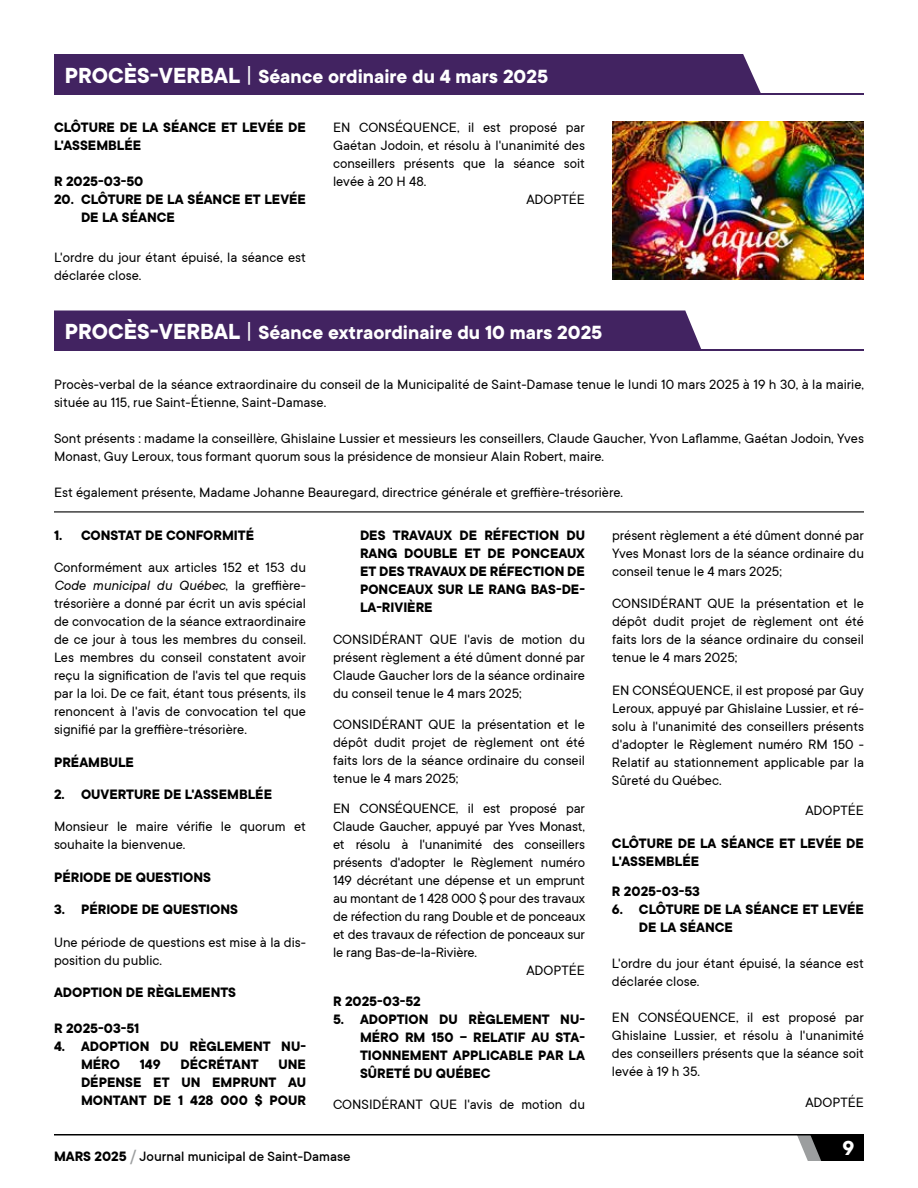
<style>
.page{position:relative;width:918px;height:1188px;background:#fff}
.page>*{position:absolute;margin:0;border:0;box-sizing:border-box;transform-origin:0 0}
.t1{font:700 22.5px "TT Commons";color:#fff}
.t2{font:700 21px "TT Commons";color:#fff}
.t3{font:15px/18px "TT Commons";color:#000;text-align:justify}
.t4{font:700 15px/18px "TT Commons";color:#000}
.t5{font:500 15px "TT Commons";color:#000}
.s1{font-size:24px}
.s2{font-weight:400;font-size:24px}
.s3{font-style:italic}
.s4{font-weight:700}
.s5{font-size:18px;color:#9c9e9f}
</style>
<div class="page">
<svg style="left:797px;top:1136px;width:67px;height:25px;background:#343435"></svg>
<hr style="left:54px;top:1134px;width:810px;height:2px;background:#000">
<hr style="left:54px;top:93px;width:810px;height:1px;background:#422361">
<div style="left:54px;top:54px;width:707px;height:39px;background:#422361"></div>
<hr style="left:54px;top:350px;width:810px;height:1px;background:#422361">
<div style="left:54px;top:310px;width:648px;height:40px;background:#422361"></div>
<hr style="left:54px;top:511px;width:810px;height:1px;background:#000">
<img style="left:612px;top:122px;width:252px;height:158px">
<h2 class="t2" style="left:65px;top:64px;width:485px"><span class="s1">PROCÈS-VERBAL</span> <span class="s2">|</span> Séance ordinaire du 4 mars 2025</h2>
<p class="t4" style="left:54px;top:119px;width:254px">CLÔTURE DE LA SÉANCE ET LEVÉE DE<br>L'ASSEMBLÉE</p>
<p class="t4" style="left:54px;top:173px;width:91px">R 2025-03-50</p>
<p class="t4" style="left:81px;top:191px;width:226px;text-indent:-27px">20. CLÔTURE DE LA SÉANCE ET LEVÉE<br>DE LA SÉANCE</p>
<p class="t3" style="left:54px;top:248px;width:254px">L'ordre du jour étant épuisé, la séance est déclarée close.</p>
<p class="t3" style="left:333px;top:119px;width:254px">EN CONSÉQUENCE, il est proposé par</p>
<p class="t3" style="left:333px;top:137px;width:254px">Gaétan Jodoin, et résolu à l'unanimité des</p>
<p class="t3" style="left:333px;top:155px;width:254px">conseillers présents que la séance soit</p>
<p class="t3" style="left:333px;top:173px;width:95px">levée à 20 H 48.</p>
<p class="t3" style="left:526px;top:191px;width:60px">ADOPTÉE</p>
<h2 class="t2" style="left:65px;top:321px;width:539px"><span class="s1">PROCÈS-VERBAL</span> <span class="s2">|</span> Séance extraordinaire du 10 mars 2025</h2>
<p class="t3" style="left:54px;top:375px;width:812px">Procès-verbal de la séance extraordinaire du conseil de la Municipalité de Saint-Damase tenue le lundi 10 mars 2025 à 19 h 30, à la mairie, située au 115, rue Saint-Étienne, Saint-Damase.</p>
<p class="t3" style="left:54px;top:429px;width:812px">Sont présents : madame la conseillère, Ghislaine Lussier et messieurs les conseillers, Claude Gaucher, Yvon Laflamme, Gaétan Jodoin, Yves<br>Monast, Guy Leroux, tous formant quorum sous la présidence de monsieur Alain Robert, maire.</p>
<p class="t3" style="left:54px;top:483px;width:571px">Est également présente, Madame Johanne Beauregard, directrice générale et greffière-trésorière.</p>
<p class="t4" style="left:54px;top:526px;width:202px">1. CONSTAT DE CONFORMITÉ</p>
<p class="t3" style="left:54px;top:559px;width:254px">Conformément aux articles 152 et 153 du <span class="s3">Code municipal du Québec</span>, la greffière&shy;trésorière a donné par écrit un avis spécial de convocation de la séance extraordinaire de ce jour à tous les membres du conseil.<br>Les membres du conseil constatent avoir reçu la signification de l'avis tel que requis par la loi. De ce fait, étant tous présents, ils renoncent à l'avis de convocation tel que signifié par la greffière-trésorière.</p>
<p class="t4" style="left:54px;top:753px;width:81px">PRÉAMBULE</p>
<p class="t4" style="left:54px;top:786px;width:220px">2. OUVERTURE DE L'ASSEMBLÉE</p>
<p class="t3" style="left:54px;top:818px;width:254px">Monsieur le maire vérifie le quorum et souhaite la bienvenue.</p>
<p class="t4" style="left:54px;top:868px;width:159px">PÉRIODE DE QUESTIONS</p>
<p class="t4" style="left:54px;top:901px;width:186px">3. PÉRIODE DE QUESTIONS</p>
<p class="t3" style="left:54px;top:933px;width:253px">Une période de questions est mise à la dis&shy;position du public.</p>
<p class="t4" style="left:54px;top:984px;width:184px">ADOPTION DE RÈGLEMENTS</p>
<p class="t4" style="left:54px;top:1020px;width:87px">R 2025-03-51</p>
<p class="t4" style="left:81px;top:1038px;width:226px;text-indent:-27px">4. ADOPTION DU RÈGLEMENT NU-<br>MÉRO</p>
<p class="t4" style="left:360px;top:526px;width:227px;text-align:justify">DES TRAVAUX DE RÉFECTION DU RANG DOUBLE ET DE PONCEAUX ET DES TRAVAUX DE RÉFECTION DE PONCEAUX SUR LE RANG BAS-DE-LA-RIVIÈRE</p>
<p class="t3" style="left:333px;top:631px;width:254px">CONSIDÉRANT QUE l'avis de motion du présent règlement a été dûment donné par Claude Gaucher lors de la séance ordinaire du conseil tenue le 4 mars 2025;</p>
<p class="t3" style="left:333px;top:715px;width:254px">CONSIDÉRANT QUE la présentation et le dépôt dudit projet de règlement ont été faits lors de la séance ordinaire du conseil tenue le 4 mars 2025;</p>
<p class="t3" style="left:333px;top:800px;width:254px">EN CONSÉQUENCE, il est proposé par</p>
<p class="t3" style="left:333px;top:818px;width:254px">Claude Gaucher, appuyé par Yves Monast,</p>
<p class="t3" style="left:333px;top:836px;width:254px">et résolu à l'unanimité des conseillers</p>
<p class="t3" style="left:333px;top:854px;width:254px">présents d'adopter le Règlement numéro</p>
<p class="t3" style="left:333px;top:872px;width:254px">149 décrétant une dépense et un emprunt</p>
<p class="t3" style="left:333px;top:890px;width:254px">au montant de 1 428 000 $ pour des travaux</p>
<p class="t3" style="left:333px;top:908px;width:254px">de réfection du rang Double et de ponceaux</p>
<p class="t3" style="left:333px;top:926px;width:254px">et des travaux de réfection de ponceaux sur</p>
<p class="t3" style="left:333px;top:944px;width:146px">le rang Bas-de-la-Rivière.</p>
<p class="t3" style="left:526px;top:962px;width:60px">ADOPTÉE</p>
<p class="t4" style="left:333px;top:993px;width:89px">R 2025-03-52</p>
<p class="t4" style="left:360px;top:1011px;width:227px;text-align:justify;text-indent:-27px">5. ADOPTION DU RÈGLEMENT NU-MÉRO RM 150 – RELATIF AU STA-TIONNEMENT APPLICABLE PAR LA SÛRETÉ DU QUÉBEC</p>
<p class="t3" style="left:333px;top:1095px;width:254px">CONSIDÉRANT QUE l'avis de motion du</p>
<p class="t3" style="left:612px;top:526px;width:254px">présent règlement a été dûment donné par Yves Monast lors de la séance ordinaire du conseil tenue le 4 mars 2025;</p>
<p class="t3" style="left:612px;top:595px;width:254px">CONSIDÉRANT QUE la présentation et le dépôt dudit projet de règlement ont été faits lors de la séance ordinaire du conseil tenue le 4 mars 2025;</p>
<p class="t3" style="left:612px;top:681px;width:254px">EN CONSÉQUENCE, il est proposé par Guy Leroux, appuyé par Ghislaine Lussier, et ré&shy;solu à l'unanimité des conseillers présents d'adopter le Règlement numéro RM 150 - Relatif au stationnement applicable par la Sûreté du Québec.</p>
<p class="t3" style="left:805px;top:802px;width:60px">ADOPTÉE</p>
<p class="t4" style="left:612px;top:834px;width:254px">CLÔTURE DE LA SÉANCE ET LEVÉE DE<br>L'ASSEMBLÉE</p>
<p class="t4" style="left:612px;top:883px;width:90px">R 2025-03-53</p>
<p class="t4" style="left:639px;top:901px;width:226px;text-indent:-27px">6. CLÔTURE DE LA SÉANCE ET LEVÉE<br>DE LA SÉANCE</p>
<p class="t3" style="left:612px;top:955px;width:254px">L'ordre du jour étant épuisé, la séance est déclarée close.</p>
<p class="t3" style="left:612px;top:1009px;width:254px">EN CONSÉQUENCE, il est proposé par Ghislaine Lussier, et résolu à l'unanimité des conseillers présents que la séance soit levée à 19 h 35.</p>
<p class="t3" style="left:805px;top:1093px;width:60px">ADOPTÉE</p>
<p class="t4" style="left:140px;top:1056px;width:22px">149</p>
<p class="t4" style="left:181px;top:1056px;width:80px">DÉCRÉTANT</p>
<p class="t4" style="left:81px;top:1056px;width:226px;text-align:justify;text-indent:198px">UNE DÉPENSE ET UN EMPRUNT AU MONTANT DE 1 428 000 $ POUR</p>
<p class="t5" style="left:54px;top:1148px;width:298px"><span class="s4">MARS 2025</span> <span class="s5">/</span> Journal municipal de Saint-Damase</p>
<h1 class="t1" style="left:843px;top:1136px;width:13px">9</h1>
</div>
